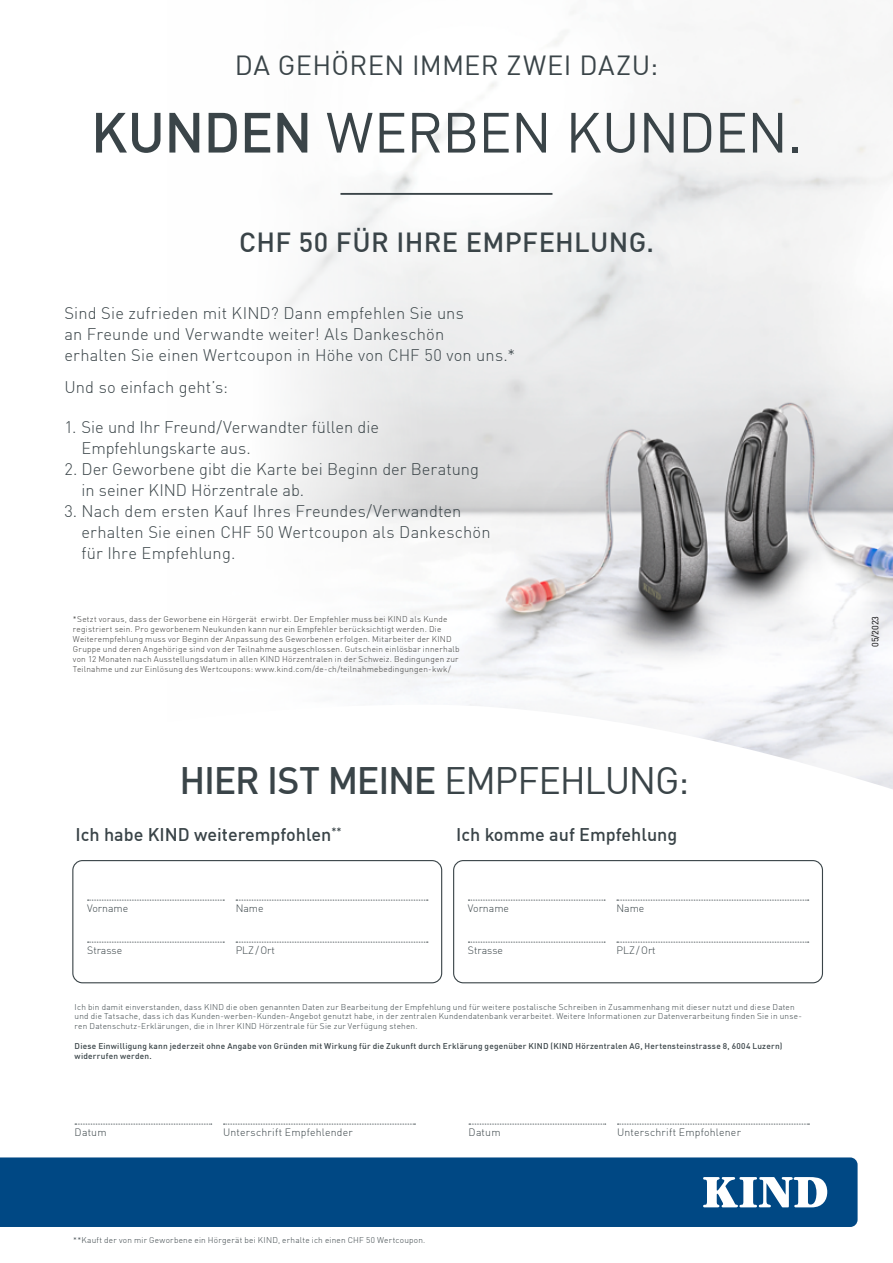
<style>
.page{position:relative;width:893px;height:1263px;background:#fff}
.page>*{position:absolute;margin:0;border:0;box-sizing:border-box;transform-origin:0 0}
.t1{font:55.65px "DIN Offc Pro";letter-spacing:-.015em;color:#3a4448}
.t2{font:500 37.5px "DIN Offc Pro";letter-spacing:-.035em;color:#3a4448}
.t3{font:500 27.15px "DIN Offc Pro";letter-spacing:.01em;color:#3a4448}
.t4{font:27.15px "DIN Offc Pro";letter-spacing:.015em;color:#3a4448}
.t5{font:500 18px "DIN Offc Pro";color:#3a4448}
.t6{font:300 16.5px/21px "DIN Offc Pro";letter-spacing:.005em;color:#3a4448}
.t7{font:300 10.5px "DIN Offc Pro";letter-spacing:.015em;color:#3a4448}
.t8{font:9px "DIN Offc";color:#000}
.t9{font:300 8.25px/9.9px "DIN Offc Pro";letter-spacing:.025em;color:#3c3c3b}
.t10{font:300 8.25px/9.9px "DIN Offc Pro";letter-spacing:.025em;color:#3a4448}
.t11{font:500 8.25px/9.9px "DIN Offc Pro";letter-spacing:.03em;color:#3a4448}
.s1{font-weight:500}
.s2{font-weight:400}
</style>
<div class="page">
<img style="left:277px;top:11px;width:616px;height:692px">
<svg style="left:72px;top:703px;width:821px;height:422px"></svg>
<div style="left:453px;top:860px;width:370px;height:123px;border:1px solid #3a4448;border-radius:10px"></div>
<svg style="left:468px;top:900px;width:137px;height:1px"></svg>
<svg style="left:617px;top:900px;width:192px;height:1px"></svg>
<svg style="left:468px;top:942px;width:137px;height:1px"></svg>
<svg style="left:617px;top:942px;width:192px;height:1px"></svg>
<div style="left:72px;top:860px;width:370px;height:123px;border:1px solid #3a4448;border-radius:10px"></div>
<svg style="left:88px;top:900px;width:136px;height:1px"></svg>
<svg style="left:236px;top:900px;width:192px;height:1px"></svg>
<svg style="left:88px;top:942px;width:136px;height:1px"></svg>
<svg style="left:236px;top:942px;width:192px;height:1px"></svg>
<svg style="left:469px;top:1124px;width:137px;height:1px"></svg>
<svg style="left:617px;top:1124px;width:192px;height:1px"></svg>
<svg style="left:75px;top:1124px;width:137px;height:1px"></svg>
<svg style="left:223px;top:1124px;width:192px;height:1px"></svg>
<hr style="left:340px;top:193px;width:212px;height:2px;background:#3a4448">
<div style="left:0;top:1157px;width:858px;height:70px;background:#004884"></div>
<svg style="left:703px;top:1177px;width:124px;height:30px"></svg>
<h3 class="t4" style="left:235px;top:44px;width:425px">DA GEHÖREN IMMER ZWEI DAZU:</h3>
<h1 class="t1" style="left:91px;top:89px;width:713px"><span class="s1">KUNDEN</span> WERBEN KUNDEN.</h1>
<h3 class="t3" style="left:239px;top:220px;width:416px">CHF 50 FÜR IHRE EMPFEHLUNG.</h3>
<h3 class="t6" style="left:64px;top:301px;width:452px">Sind Sie zufrieden mit KIND? Dann empfehlen Sie uns<br>an Freunde und Verwandte weiter! Als Dankeschön<br>erhalten Sie einen Wertcoupon in Höhe von CHF 50 von uns.*</h3>
<h3 class="t6" style="left:64px;top:375px;width:165px">Und so einfach geht’s:</h3>
<h3 class="t6" style="left:81px;top:415px;width:299px;text-indent:-17px">1. Sie und Ihr Freund/Verwandter füllen die<br>Empfehlungskarte aus.</h3>
<h3 class="t6" style="left:81px;top:457px;width:399px;text-indent:-17px">2. Der Geworbene gibt die Karte bei Beginn der Beratung in seiner KIND Hörzentrale ab.</h3>
<h3 class="t6" style="left:81px;top:499px;width:411px;text-indent:-17px">3. Nach dem ersten Kauf Ihres Freundes/Verwandten erhalten Sie einen CHF 50 Wertcoupon als Dankeschön für Ihre Empfehlung.</h3>
<p class="t9" style="left:73px;top:614px;width:388px">*Setzt voraus, dass der Geworbene ein Hörgerät erwirbt. Der Empfehler muss bei KIND als Kunde registriert sein. Pro geworbenem Neukunden kann nur ein Empfehler berücksichtigt werden. Die Weiterempfehlung muss vor Beginn der Anpassung des Geworbenen erfolgen. Mitarbeiter der KIND Gruppe und deren Angehörige sind von der Teilnahme ausgeschlossen. Gutschein einlösbar innerhalb von 12 Monaten nach Ausstellungsdatum in allen KIND Hörzentralen in der Schweiz. Bedingungen zur Teilnahme und zur Einlösung des Wertcoupons: www.kind.com/de-ch/teilnahmebedingungen-kwk/</p>
<h2 class="t2" style="left:179px;top:750px;width:511px">HIER IST MEINE <span class="s2">EMPFEHLUNG:</span></h2>
<h3 class="t5" style="left:75px;top:820px;width:268px">Ich habe KIND weiterempfohlen<sup>**</sup></h3>
<p class="t7" style="left:87px;top:900px;width:43px">Vorname</p>
<p class="t7" style="left:236px;top:900px;width:29px">Name</p>
<p class="t7" style="left:87px;top:942px;width:37px">Strasse</p>
<p class="t7" style="left:236px;top:942px;width:41px">PLZ/Ort</p>
<h3 class="t5" style="left:456px;top:820px;width:223px">Ich komme auf Empfehlung</h3>
<p class="t7" style="left:468px;top:900px;width:43px">Vorname</p>
<p class="t7" style="left:616px;top:900px;width:29px">Name</p>
<p class="t7" style="left:468px;top:942px;width:37px">Strasse</p>
<p class="t7" style="left:616px;top:942px;width:41px">PLZ/Ort</p>
<p class="t10" style="left:75px;top:1001px;width:729px">Ich bin damit einverstanden, dass KIND die oben genannten Daten zur Bearbeitung der Empfehlung und für weitere postalische Schreiben in Zusammenhang mit dieser nutzt und diese Daten und die Tatsache, dass ich das Kunden-werben-Kunden-Angebot genutzt habe, in der zentralen Kundendatenbank verarbeitet. Weitere Informationen zur Datenverarbeitung finden Sie in unse&shy;ren Datenschutz-Erklärungen, die in Ihrer KIND Hörzentrale für Sie zur Verfügung stehen.</p>
<p class="t11" style="left:75px;top:1040px;width:709px">Diese Einwilligung kann jederzeit ohne Angabe von Gründen mit Wirkung für die Zukunft durch Erklärung gegenüber KIND (KIND Hörzentralen AG, Hertensteinstrasse 8, 6004 Luzern) widerrufen werden.</p>
<p class="t7" style="left:75px;top:1124px;width:33px">Datum</p>
<p class="t7" style="left:223px;top:1124px;width:131px">Unterschrift Empfehlender</p>
<p class="t10" style="left:73px;top:1234px;width:354px">**Kauft der von mir Geworbene ein Hörgerät bei KIND, erhalte ich einen CHF 50 Wertcoupon.</p>
<p class="t7" style="left:469px;top:1124px;width:33px">Datum</p>
<p class="t7" style="left:617px;top:1124px;width:125px">Unterschrift Empfohlener</p>
<p class="t8" style="left:870px;top:647px;width:33px;rotate:-90deg">05/2023</p>
</div>
